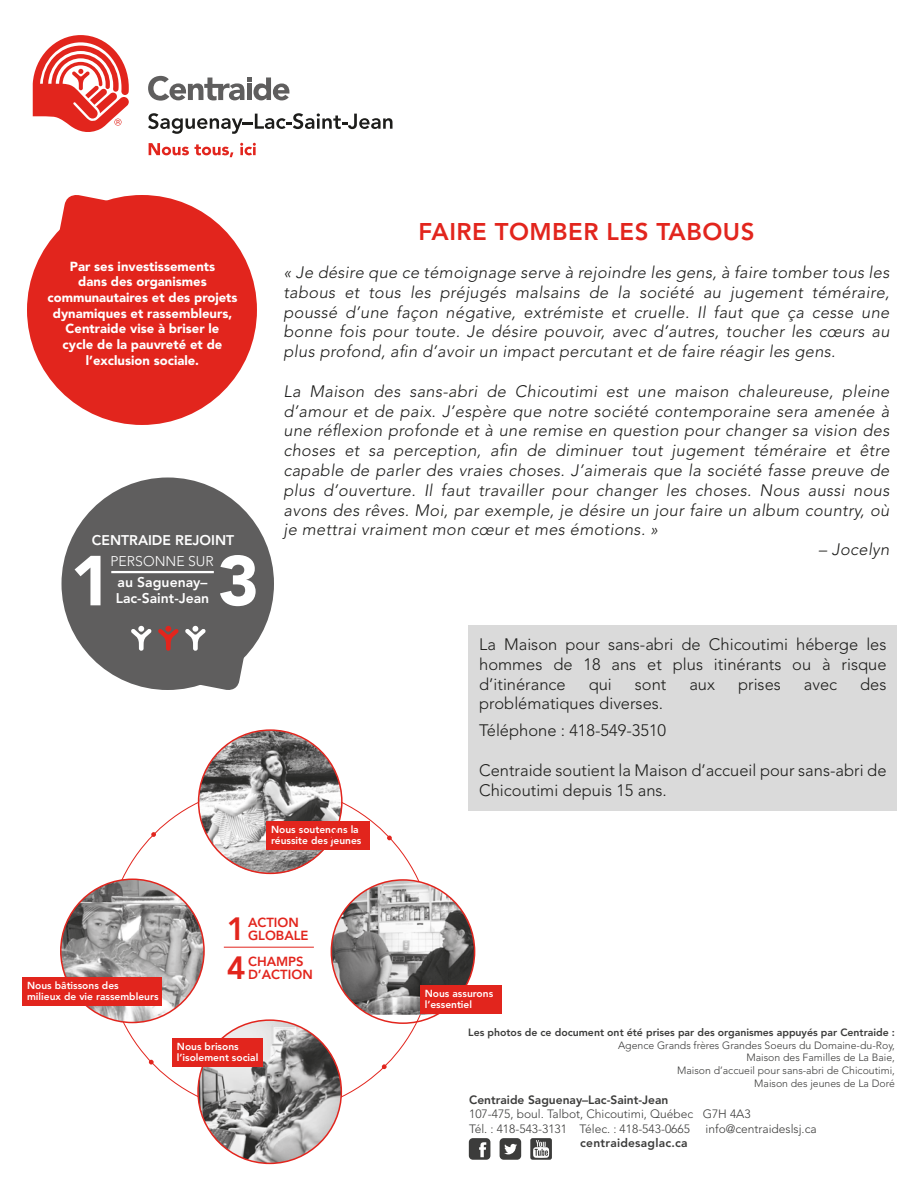
<style>
.page{position:relative;width:918px;height:1188px;background:#fff}
.page>*{position:absolute;margin:0;border:0;box-sizing:border-box;transform-origin:0 0}
.t1{font:900 69.9px "Avenir LT Std";color:#fff}
.t2{font:800 31.95px/39px "Avenir LT Std";color:#e2251d}
.t3{font:800 24px "Avenir LT Std";letter-spacing:.02em;color:#e2251d}
.t4{font:italic 300 16.5px/19.8px "Avenir LT Std";letter-spacing:.02em;color:#1d1d1b;text-align:justify}
.t5{font:300 16.5px/19.8px "Avenir LT Std";color:#1d1d1b}
.t6{font:800 13.95px/16.8px "Avenir LT Std";color:#fff}
.t7{font:300 13.95px "Avenir LT Std";color:#fff}
.t8{font:900 13.05px/15.6px "Avenir LT Std";color:#fff;text-align:center}
.t9{font:800 13.05px/13px "Avenir LT Std";color:#e2251d}
.t10{font:300 12px/14.4px "Avenir LT Std";color:#3c3c3b}
.t11{font:800 12px "Avenir LT Std";color:#3c3c3b}
.t12{font:800 12px "Avenir LT Std";letter-spacing:.02em;color:#3c3c3b}
.t13{font:300 10.5px/12.6px "Avenir LT Std";color:#3c3c3b;text-align:right}
.t14{font:800 10.5px "Avenir LT Std";color:#3c3c3b}
.t15{font:800 10.2px/11.2px "Avenir LT Std";color:#fff}
</style>
<div class="page">
<div style="left:468px;top:625px;width:429px;height:186px;background:#dadada"></div>
<svg style="left:33px;top:35px;width:96px;height:97px"></svg>
<svg style="left:148px;top:76px;width:141px;height:25px"></svg>
<svg style="left:148px;top:113px;width:244px;height:21px"></svg>
<svg style="left:149px;top:143px;width:84px;height:14px"></svg>
<svg style="left:240px;top:143px;width:16px;height:12px"></svg>
<img style="left:198px;top:1020px;width:143px;height:143px;border-radius:72px">
<div style="left:172px;top:1038px;width:91px;height:29px;background:#e2251d"></div>
<img style="left:61px;top:879px;width:143px;height:144px;border-radius:72px">
<div style="left:22px;top:978px;width:140px;height:28px;background:#e2251d"></div>
<img style="left:199px;top:731px;width:143px;height:143px;border-radius:72px">
<div style="left:267px;top:821px;width:103px;height:29px;background:#e2251d"></div>
<img style="left:331px;top:880px;width:144px;height:135px">
<div style="left:420px;top:985px;width:82px;height:28px;background:#e2251d"></div>
<hr style="left:224px;top:947px;width:90px;height:1px;background:#e2251d">
<svg style="left:151px;top:832px;width:5px;height:5px"></svg>
<svg style="left:387px;top:836px;width:5px;height:4px"></svg>
<svg style="left:382px;top:1064px;width:5px;height:5px"></svg>
<svg style="left:149px;top:1060px;width:5px;height:5px"></svg>
<div style="left:62px;top:478px;width:212px;height:212px;background:#5f5e5e;border-radius:50%"></div>
<hr style="left:111px;top:571px;width:103px;height:2px;background:#fff">
<svg style="left:131px;top:626px;width:21px;height:25px"></svg>
<svg style="left:158px;top:625px;width:93px;height:65px"></svg>
<div style="left:27px;top:195px;width:230px;height:230px;background:#e2251d;border-radius:50%"></div>
<svg style="left:52px;top:195px;width:87px;height:44px"></svg>
<svg style="left:469px;top:1138px;width:21px;height:22px"></svg>
<svg style="left:500px;top:1138px;width:21px;height:22px"></svg>
<svg style="left:530px;top:1138px;width:22px;height:22px"></svg>
<p class="t8" style="left:47px;top:258px;width:192px">Par ses investissements<br>dans des organismes communautaires et des projets dynamiques et rassembleurs,<br>Centraide vise à briser le<br>cycle de la pauvreté et de l’exclusion sociale.</p>
<p class="t6" style="left:92px;top:531px;width:144px">CENTRAIDE REJOINT</p>
<h1 class="t1" style="left:70px;top:539px;width:43px">1</h1>
<h1 class="t1" style="left:218px;top:539px;width:43px">3</h1>
<p class="t7" style="left:111px;top:553px;width:105px">PERSONNE SUR</p>
<p class="t6" style="left:116px;top:573px;width:95px">au Saguenay–<br>Lac-Saint-Jean</p>
<h3 class="t3" style="left:419px;top:217px;width:337px">FAIRE TOMBER LES TABOUS</h3>
<p class="t4" style="left:284px;top:263px;width:608px">« Je désire que ce témoignage serve à rejoindre les gens, à faire tomber tous les tabous et tous les préjugés malsains de la société au jugement téméraire, poussé d’une façon négative, extrémiste et cruelle. Il faut que ça cesse une bonne fois pour toute. Je désire pouvoir, avec d’autres, toucher les cœurs au plus profond, afin d’avoir un impact percutant et de faire réagir les gens.</p>
<p class="t4" style="left:284px;top:382px;width:608px">La Maison des sans-abri de Chicoutimi est une maison chaleureuse, pleine d’amour et de paix. J’espère que notre société contemporaine sera amenée à une réflexion profonde et à une remise en question pour changer sa vision des choses et sa perception, afin de diminuer tout jugement téméraire et être capable de parler des vraies choses. J’aimerais que la société fasse preuve de plus d’ouverture. Il faut travailler pour changer les choses. Nous aussi nous avons des rêves. Moi, par exemple, je désire un jour faire un album country, où je mettrai vraiment mon cœur et mes émotions. »</p>
<p class="t4" style="left:819px;top:540px;width:72px">– Jocelyn</p>
<p class="t15" style="left:271px;top:824px;width:92px">Nous soutenons la réussite des jeunes</p>
<p class="t5" style="left:479px;top:634px;width:409px;text-align:justify">La Maison pour sans-abri de Chicoutimi héberge les hommes de 18 ans et plus itinérants ou à risque d’itinérance</p>
<p class="t5" style="left:589px;top:674px;width:25px">qui</p>
<p class="t5" style="left:635px;top:674px;width:33px">sont</p>
<p class="t5" style="left:689px;top:674px;width:27px">aux</p>
<p class="t5" style="left:738px;top:674px;width:44px">prises</p>
<p class="t5" style="left:804px;top:674px;width:35px">avec</p>
<p class="t5" style="left:860px;top:674px;width:28px">des</p>
<p class="t5" style="left:479px;top:690px;width:189px;line-height:27px">problématiques diverses.<br>Téléphone : 418-549-3510</p>
<p class="t5" style="left:479px;top:760px;width:409px">Centraide soutient la Maison d’accueil pour sans-abri de<br>Chicoutimi depuis 15 ans.</p>
<p class="t15" style="left:27px;top:980px;width:133px">Nous bâtissons des<br>milieux de vie rassembleurs</p>
<p class="t9" style="left:248px;top:916px;width:62px">ACTION<br>GLOBALE</p>
<p class="t9" style="left:248px;top:955px;width:66px">CHAMPS<br>D’ACTION</p>
<h2 class="t2" style="left:227px;top:909px;width:20px">1<br>4</h2>
<p class="t15" style="left:177px;top:1041px;width:83px">Nous brisons l’isolement social</p>
<p class="t15" style="left:425px;top:987px;width:70px">Nous assurons l’essentiel</p>
<p class="t14" style="left:468px;top:1026px;width:428px">Les photos de ce document ont été prises par des organismes appuyés par Centraide :</p>
<p class="t13" style="left:618px;top:1039px;width:278px">Agence Grands frères Grandes Soeurs du Domaine-du-Roy, Maison des Familles de La Baie,<br>Maison d’accueil pour sans-abri de Chicoutimi,<br>Maison des jeunes de La Doré</p>
<p class="t11" style="left:469px;top:1092px;width:201px">Centraide Saguenay–Lac-Saint-Jean</p>
<p class="t10" style="left:469px;top:1107px;width:283px">107-475, boul. Talbot, Chicoutimi, Québec G7H 4A3<br>Tél. : 418-543-3131 Télec. : 418-543-0665</p>
<p class="t10" style="left:706px;top:1121px;width:113px">info@centraideslsj.ca</p>
<p class="t12" style="left:580px;top:1136px;width:109px">centraidesaglac.ca</p>
</div>
